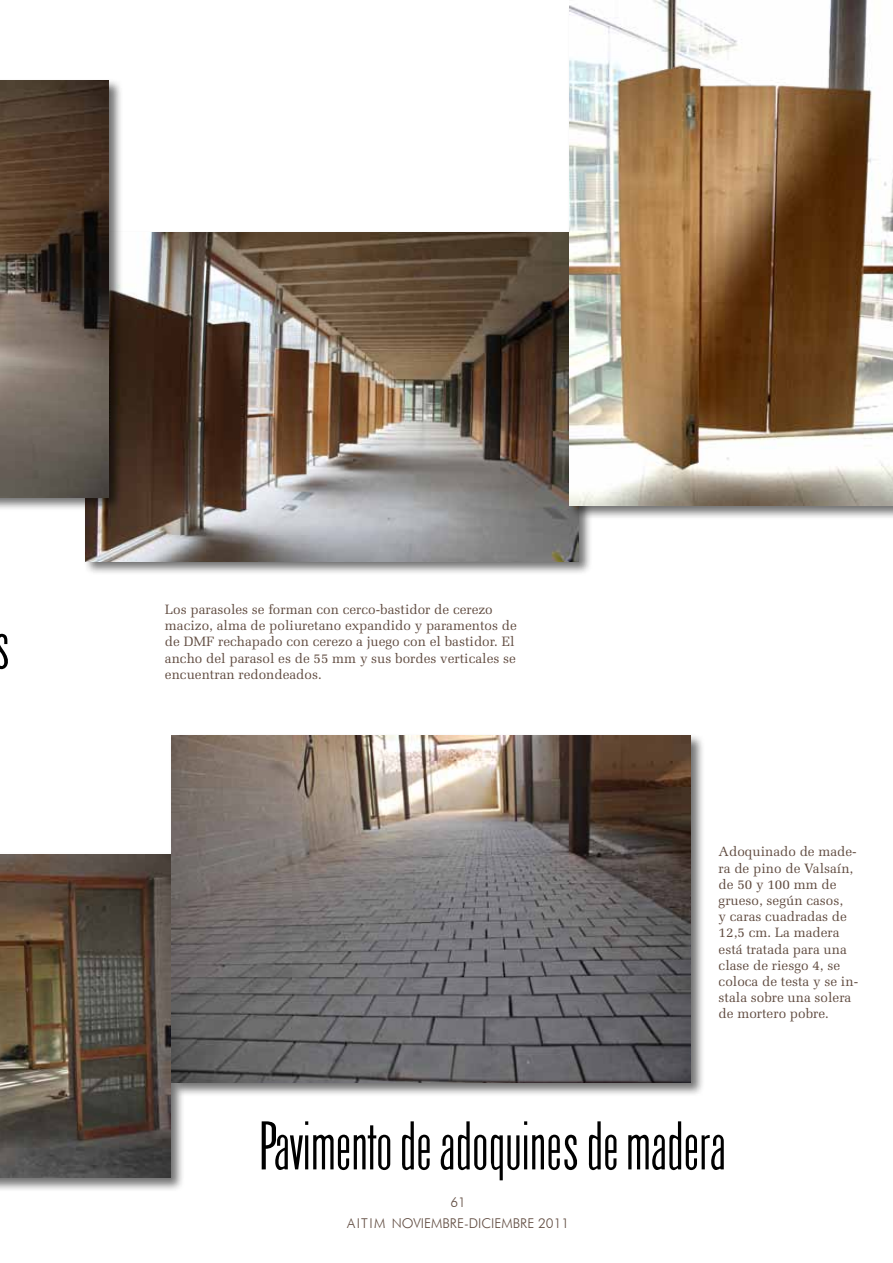
<style>
.page{position:relative;width:893px;height:1263px;background:#fff}
.page>*{position:absolute;margin:0;border:0;box-sizing:border-box;transform-origin:0 0}
.t1{font:61.5px "Arizona";color:#000}
.t2{font:13.5px/16.2px "Melior LT Std";color:#604b40}
.t3{font:300 13.5px/20.2px "Futura BT";color:#604b40;text-align:center}
</style>
<div class="page">
<div style="left:83px;top:230px;width:510px;height:345px;background:#000;opacity:.55"></div>
<img style="left:85px;top:232px;width:493px;height:329px">
<div style="left:0;top:852px;width:185px;height:340px;background:#000;opacity:.55"></div>
<img style="left:0;top:855px;width:171px;height:323px">
<div style="left:0;top:79px;width:123px;height:433px;background:#000;opacity:.55"></div>
<img style="left:0;top:81px;width:109px;height:416px">
<div style="left:568px;top:0;width:325px;height:519px;background:#000;opacity:.55"></div>
<img style="left:570px;top:0;width:323px;height:505px">
<div style="left:170px;top:733px;width:535px;height:364px;background:#000;opacity:.55"></div>
<img style="left:172px;top:736px;width:519px;height:347px">
<h1 class="t1" style="left:-7px;top:609px;width:19px">s</h1>
<p class="t2" style="left:165px;top:601px;width:353px">Los parasoles se forman con cerco-bastidor de cerezo macizo, alma de poliuretano expandido y paramentos de de DMF rechapado con cerezo a juego con el bastidor. El ancho del parasol es de 55 mm y sus bordes verticales se encuentran redondeados.</p>
<p class="t2" style="left:719px;top:844px;width:141px">Adoquinado de made&shy;ra de pino de Valsaín, de 50 y 100 mm de grueso, según casos,<br>y caras cuadradas de<br>12,5 cm. La madera está tratada para una clase de riesgo 4, se coloca de testa y se in&shy;stala sobre una solera de mortero pobre.</p>
<h1 class="t1" style="left:259px;top:1109px;width:469px">Pavimento de adoquines de madera</h1>
<p class="t3" style="left:347px;top:1192px;width:223px">61<br>AI TI M NOVI EMBRE-DICI EMBRE 2011</p>
</div>
